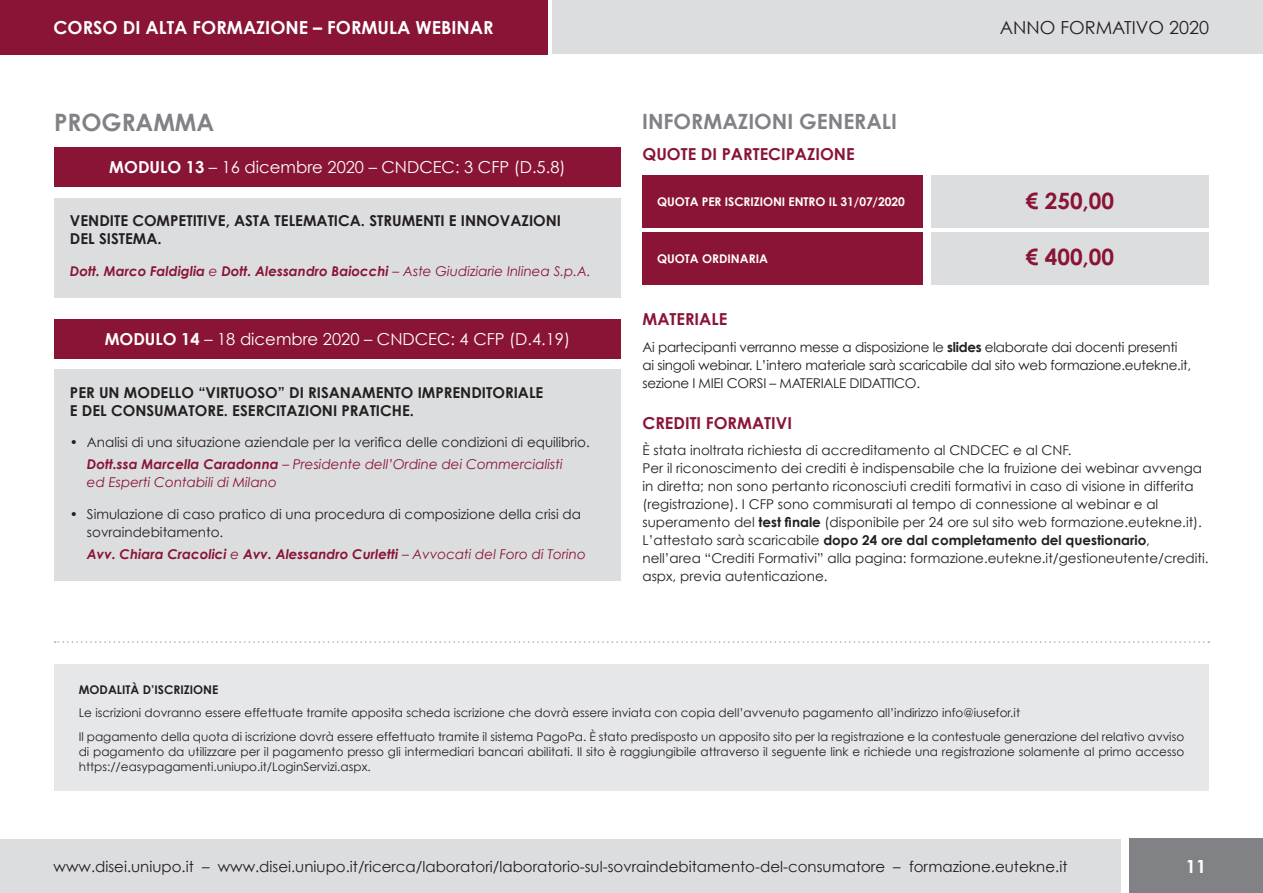
<style>
.page{position:relative;width:1263px;height:893px;background:#fff}
.page>*{position:absolute;margin:0;border:0;box-sizing:border-box;transform-origin:0 0}
.t1{font:700 24px "Century Gothic";color:#808285}
.t2{font:700 22.5px "Century Gothic";color:#891436}
.t3{font:700 21px "Century Gothic";color:#808285}
.t4{font:700 18px "Century Gothic";color:#fff}
.t5{font:18px "Century Gothic";color:#231f20}
.t6{font:16.5px "Century Gothic";color:#fff}
.t7{font:700 16.5px "Century Gothic";color:#891436}
.t8{font:700 15px "Century Gothic";color:#231f20}
.t9{font:15px "Century Gothic";color:#231f20}
.t10{font:13.5px/18px "Century Gothic";color:#231f20}
.t11{font:13.5px "Century Gothic";letter-spacing:-.02em;color:#231f20}
.t12{font:italic 700 13.5px "Century Gothic";color:#891436}
.t13{font:italic 13.5px "Century Gothic";color:#891436}
.t14{font:12px/15px "Century Gothic";color:#231f20;text-align:justify}
.t15{font:700 12px "Century Gothic";letter-spacing:-.005em;color:#fff}
.t16{font:700 12px "Century Gothic";color:#231f20}
.s1{font-weight:700}
.s2{font-weight:400}
</style>
<div class="page">
<div style="left:0;top:0;width:548px;height:54px;background:#891436"></div>
<div style="left:552px;top:0;width:711px;height:54px;background:#dcdddf"></div>
<div style="left:0;top:839px;width:1120px;height:54px;background:#dcdddf"></div>
<div style="left:1129px;top:839px;width:134px;height:54px;background:#808285"></div>
<div style="left:54px;top:147px;width:567px;height:40px;background:#891436"></div>
<div style="left:54px;top:198px;width:567px;height:100px;background:#dcdddf"></div>
<div style="left:54px;top:319px;width:567px;height:40px;background:#891436"></div>
<div style="left:54px;top:369px;width:567px;height:212px;background:#dcdddf"></div>
<div style="left:931px;top:175px;width:278px;height:52px;background:#dcdddf"></div>
<div style="left:642px;top:175px;width:280px;height:52px;background:#891436"></div>
<div style="left:931px;top:232px;width:278px;height:52px;background:#dcdddf"></div>
<div style="left:642px;top:232px;width:280px;height:52px;background:#891436"></div>
<svg style="left:55px;top:641px;width:1154px;height:2px"></svg>
<div style="left:54px;top:665px;width:1155px;height:126px;background:#e6e7e9"></div>
<h3 class="t4" style="left:54px;top:16px;width:441px">CORSO DI ALTA FORMAZIONE – FORMULA WEBINAR</h3>
<h3 class="t5" style="left:1000px;top:16px;width:211px">ANNO FORMATIVO 2020</h3>
<p class="t1" style="left:54px;top:107px;width:162px">PROGRAMMA</p>
<p class="t6" style="left:109px;top:157px;width:458px"><span class="s1">MODULO 13</span> – 16 dicembre 2020 – CNDCEC: 3 CFP (D.5.8)</p>
<p class="t8" style="left:70px;top:211px;width:493px">VENDITE COMPETITIVE, ASTA TELEMATICA. STRUMENTI E INNOVAZIONI</p>
<p class="t8" style="left:70px;top:229px;width:93px">DEL SISTEMA.</p>
<p class="t12" style="left:70px;top:262px;width:522px">Dott. Marco Faldiglia <span class="s2">e</span> Dott. Alessandro Baiocchi <span class="s2">– Aste Giudiziarie Inlinea S.p.A.</span></p>
<p class="t6" style="left:105px;top:329px;width:467px"><span class="s1">MODULO 14</span> – 18 dicembre 2020 – CNDCEC: 4 CFP (D.4.19)</p>
<p class="t8" style="left:70px;top:383px;width:475px">PER UN MODELLO “VIRTUOSO” DI RISANAMENTO IMPRENDITORIALE</p>
<p class="t8" style="left:70px;top:401px;width:346px">E DEL CONSUMATORE. ESERCITAZIONI PRATICHE.</p>
<p class="t10" style="left:70px;top:433px;width:521px">• Analisi di una situazione aziendale per la verifica delle condizioni di equilibrio.</p>
<p class="t13" style="left:87px;top:456px;width:477px"><span class="s1">Dott.ssa Marcella Caradonna</span> – Presidente dell’Ordine dei Commercialisti</p>
<p class="t13" style="left:87px;top:474px;width:191px">ed Esperti Contabili di Milano</p>
<p class="t10" style="left:87px;top:505px;width:495px;text-indent:-17px">• Simulazione di caso pratico di una procedura di composizione della crisi da sovraindebitamento.</p>
<p class="t12" style="left:87px;top:545px;width:500px">Avv. Chiara Cracolici <span class="s2">e</span> Avv. Alessandro Curletti <span class="s2">– Avvocati del Foro di Torino</span></p>
<p class="t3" style="left:642px;top:108px;width:256px">INFORMAZIONI GENERALI</p>
<p class="t7" style="left:642px;top:143px;width:214px">QUOTE DI PARTECIPAZIONE</p>
<p class="t15" style="left:657px;top:194px;width:249px">QUOTA PER ISCRIZIONI ENTRO IL 31/07/2020</p>
<p class="t2" style="left:1026px;top:186px;width:90px">€ 250,00</p>
<p class="t15" style="left:657px;top:251px;width:112px">QUOTA ORDINARIA</p>
<p class="t2" style="left:1026px;top:243px;width:90px">€ 400,00</p>
<p class="t7" style="left:642px;top:309px;width:86px">MATERIALE</p>
<p class="t11" style="left:642px;top:339px;width:536px">Ai partecipanti verranno messe a disposizione le <span class="s1">slides</span> elaborate dai docenti presenti</p>
<p class="t11" style="left:642px;top:357px;width:550px">ai singoli webinar. L’intero materiale sarà scaricabile dal sito web formazione.eutekne.it,</p>
<p class="t11" style="left:642px;top:375px;width:279px">sezione I MIEI CORSI – MATERIALE DIDATTICO.</p>
<p class="t7" style="left:642px;top:412px;width:151px">CREDITI FORMATIVI</p>
<p class="t10" style="left:642px;top:441px;width:431px">È stata inoltrata richiesta di accreditamento al CNDCEC e al CNF.</p>
<p class="t10" style="left:642px;top:459px;width:561px">Per il riconoscimento dei crediti è indispensabile che la fruizione dei webinar avvenga in diretta; non sono pertanto riconosciuti crediti formativi in caso di visione in differita (registrazione). I CFP sono commisurati al tempo di connessione al webinar e al superamento del <span class="s1">test finale</span> (disponibile per 24 ore sul sito web formazione.eutekne.it).</p>
<p class="t10" style="left:642px;top:531px;width:567px">L’attestato sarà scaricabile <span class="s1">dopo 24 ore dal completamento del questionario</span>, nell’area “Crediti Formativi” alla pagina: formazione.eutekne.it/gestioneutente/crediti. aspx, previa autenticazione.</p>
<p class="t16" style="left:79px;top:682px;width:141px">MODALITÀ D’ISCRIZIONE</p>
<p class="t14" style="left:79px;top:705px;width:943px">Le iscrizioni dovranno essere effettuate tramite apposita scheda iscrizione che dovrà essere inviata con copia dell’avvenuto pagamento all’indirizzo info@iusefor.it</p>
<p class="t14" style="left:79px;top:729px;width:1107px">Il pagamento della quota di iscrizione dovrà essere effettuato tramite il sistema PagoPa. È stato predisposto un apposito sito per la registrazione e la contestuale generazione del relativo avviso di pagamento da utilizzare per il pagamento presso gli intermediari bancari abilitati. Il sito è raggiungibile attraverso il seguente link e richiede una registrazione solamente al primo accesso https://easypagamenti.uniupo.it/LoginServizi.aspx.</p>
<p class="t9" style="left:54px;top:858px;width:1015px">www.disei.uniupo.it – www.disei.uniupo.it/ricerca/laboratori/laboratorio-sul-sovraindebitamento-del-consumatore – formazione.eutekne.it</p>
<h3 class="t4" style="left:1186px;top:855px;width:22px">11</h3>
</div>
